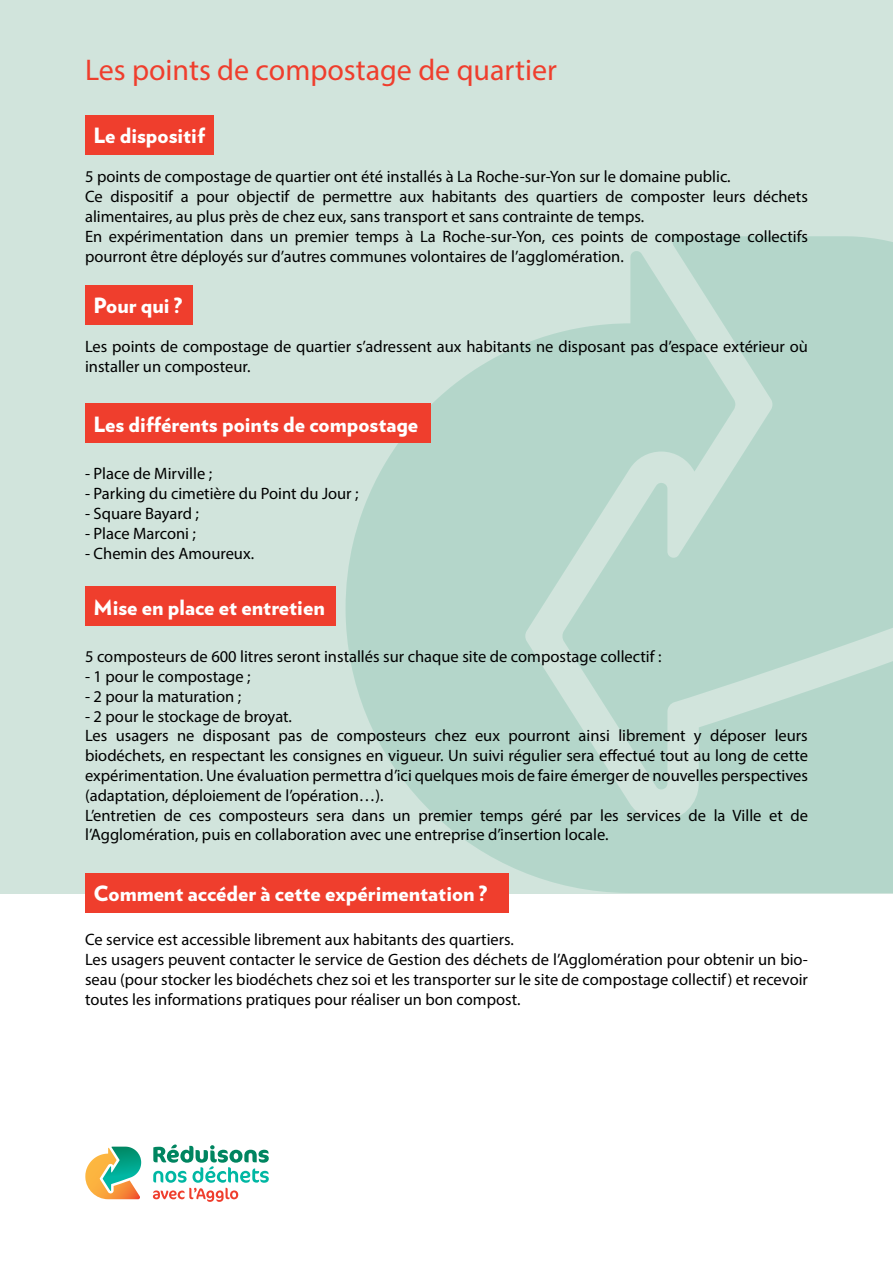
<style>
.page{position:relative;width:893px;height:1263px;background:#fff}
.page>*{position:absolute;margin:0;border:0;box-sizing:border-box;transform-origin:0 0}
.t1{font:30px "Myriad Pro";color:#ef3e2d}
.t2{font:900 21px "Verlag";color:#fff}
.t3{font:16.5px/19.8px "Myriad Pro";color:#000}
</style>
<div class="page">
<div style="left:0;top:0;width:893px;height:893px;background:#d1e4dc"></div>
<div style="left:672px;top:236px;width:221px;height:13px;background:#b4d6ca"></div>
<svg style="left:346px;top:249px;width:547px;height:644px;fill:#b4d6ca"></svg>
<div style="left:85px;top:115px;width:129px;height:39px;background:#ef3e2d"></div>
<div style="left:85px;top:285px;width:108px;height:39px;background:#ef3e2d"></div>
<div style="left:85px;top:403px;width:346px;height:40px;background:#ef3e2d"></div>
<div style="left:85px;top:586px;width:251px;height:40px;background:#ef3e2d"></div>
<div style="left:85px;top:873px;width:424px;height:40px;background:#ef3e2d"></div>
<svg style="left:153px;top:1144px;width:116px;height:58px"></svg>
<svg style="left:85px;top:1146px;width:56px;height:53px"></svg>
<h1 class="t1" style="left:85px;top:51px;width:473px">Les points de compostage de quartier</h1>
<p class="t2" style="left:94px;top:118px;width:113px">Le dispositif</p>
<p class="t3" style="left:85px;top:167px;width:724px">5 points de compostage de quartier ont été installés à La Roche-sur-Yon sur le domaine public.<br>Ce dispositif a pour objectif de permettre aux habitants des quartiers de composter leurs déchets alimentaires, au plus près de chez eux, sans transport et sans contrainte de temps.<br>En expérimentation dans un premier temps à La Roche-sur-Yon, ces points de compostage collectifs pourront être déployés sur d’autres communes volontaires de l’agglomération.</p>
<p class="t2" style="left:94px;top:288px;width:90px">Pour qui ?</p>
<p class="t3" style="left:85px;top:337px;width:724px">Les points de compostage de quartier s’adressent aux habitants ne disposant pas d’espace extérieur où installer un composteur.</p>
<p class="t2" style="left:94px;top:407px;width:326px">Les différents points de compostage</p>
<p class="t3" style="left:85px;top:464px;width:129px">- Place de Mirville ;</p>
<p class="t3" style="left:85px;top:483px;width:275px">- Parking du cimetière du Point du Jour ;</p>
<p class="t3" style="left:85px;top:503px;width:115px">- Square Bayard ;</p>
<p class="t3" style="left:85px;top:523px;width:112px">- Place Marconi ;</p>
<p class="t3" style="left:85px;top:543px;width:171px">- Chemin des Amoureux.</p>
<p class="t2" style="left:94px;top:590px;width:233px">Mise en place et entretien</p>
<p class="t3" style="left:85px;top:646px;width:578px">5 composteurs de 600 litres seront installés sur chaque site de compostage collectif :</p>
<p class="t3" style="left:85px;top:666px;width:167px">- 1 pour le compostage ;</p>
<p class="t3" style="left:85px;top:686px;width:158px">- 2 pour la maturation ;</p>
<p class="t3" style="left:85px;top:706px;width:724px">- 2 pour le stockage de broyat.<br>Les usagers ne disposant pas de composteurs chez eux pourront ainsi librement y déposer leurs biodéchets, en respectant les consignes en vigueur. Un suivi régulier sera effectué tout au long de cette expérimentation. Une évaluation permettra d’ici quelques mois de faire émerger de nouvelles perspectives (adaptation, déploiement de l’opération…).<br>L’entretien de ces composteurs sera dans un premier temps géré par les services de la Ville et de l’Agglomération, puis en collaboration avec une entreprise d’insertion locale.</p>
<p class="t2" style="left:94px;top:876px;width:395px">Comment accéder à cette expérimentation ?</p>
<p class="t3" style="left:85px;top:930px;width:724px">Ce service est accessible librement aux habitants des quartiers.<br>Les usagers peuvent contacter le service de Gestion des déchets de l’Agglomération pour obtenir un bio&shy;seau (pour stocker les biodéchets chez soi et les transporter sur le site de compostage collectif) et recevoir toutes les informations pratiques pour réaliser un bon compost.</p>
</div>
